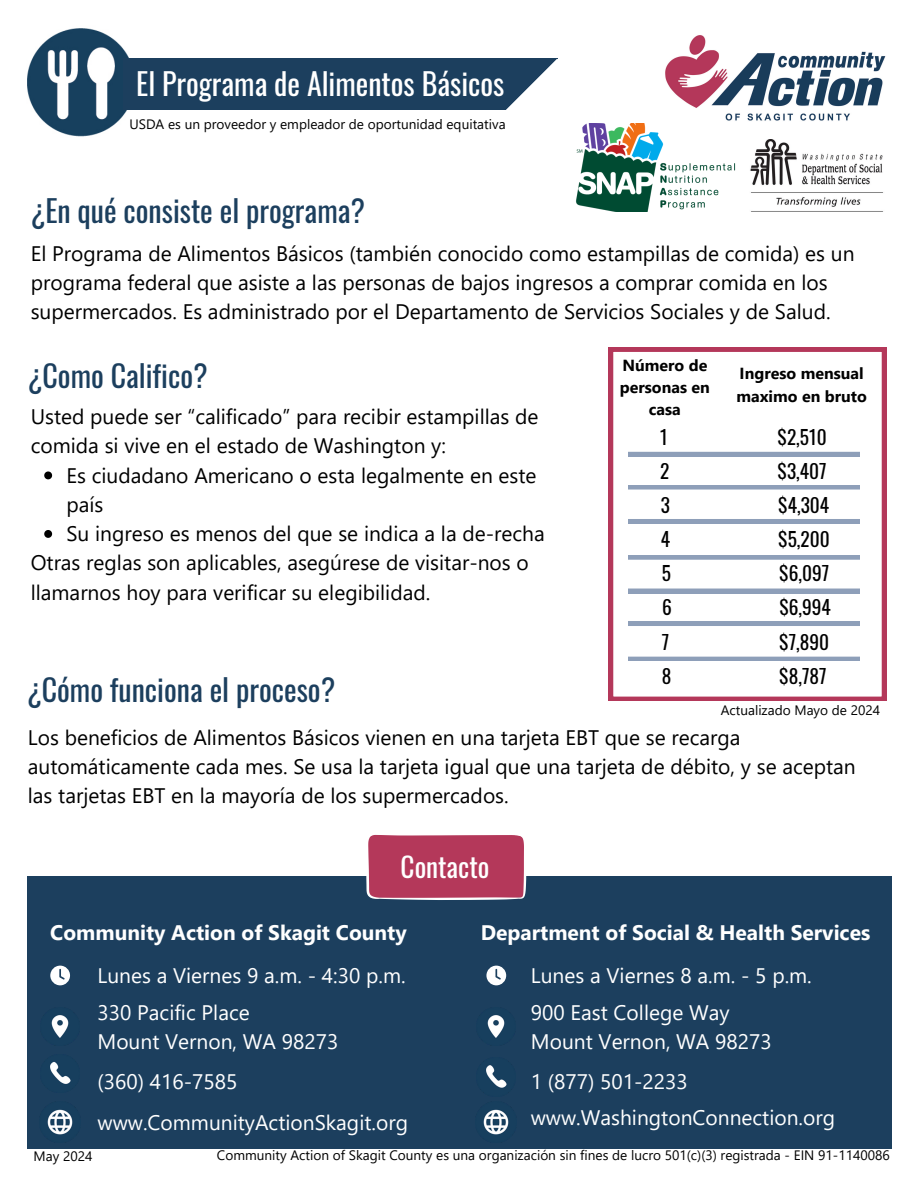
<style>
.page{position:relative;width:918px;height:1188px;background:#fff}
.page>*{position:absolute;margin:0;border:0;box-sizing:border-box;transform-origin:0 0}
.t1{font:30px "Oswald";color:#1c3f5e}
.t2{font:30px "Oswald";color:#fff}
.t3{font:27.3px "Oswald";color:#fff}
.t4{font:21px/29.2px "Segoe UI";color:#000}
.t5{font:21px/29.2px "Segoe UI";color:#fff}
.t6{font:700 21px "Segoe UI";color:#fff}
.t7{font:19.35px "Oswald";color:#000}
.t8{font:700 16.05px/22.2px "Segoe UI";color:#000;text-align:center}
.t9{font:13.65px "Segoe UI";color:#000}
</style>
<div class="page">
<img style="left:665px;top:35px;width:221px;height:86px">
<div style="left:27px;top:876px;width:865px;height:272px;background:#1c3f5e"></div>
<svg style="left:366px;top:834px;width:160px;height:66px"></svg>
<img style="left:51px;top:1015px;width:18px;height:23px">
<img style="left:50px;top:1062px;width:21px;height:22px">
<img style="left:47px;top:1109px;width:26px;height:26px">
<img style="left:487px;top:1015px;width:18px;height:23px">
<img style="left:486px;top:1065px;width:21px;height:23px">
<img style="left:483px;top:1109px;width:26px;height:26px">
<svg style="left:486px;top:966px;width:20px;height:19px"></svg>
<svg style="left:50px;top:966px;width:20px;height:19px"></svg>
<img style="left:750px;top:139px;width:133px;height:73px">
<div style="left:608px;top:423px;width:20px;height:246px;background:#b4385a"></div>
<svg style="left:609px;top:347px;width:277px;height:354px"></svg>
<img style="left:27px;top:28px;width:102px;height:109px">
<div style="left:123px;top:58px;width:435px;height:52px;background:#1c3f5e"></div>
<svg style="left:506px;top:59px;width:84px;height:65px"></svg>
<svg style="left:44px;top:471px;width:8px;height:8px"></svg>
<svg style="left:44px;top:530px;width:8px;height:8px"></svg>
<img style="left:576px;top:124px;width:160px;height:87px">
<p class="t2" style="left:136px;top:61px;width:370px">El Programa de Alimentos Básicos</p>
<p class="t9" style="left:129px;top:115px;width:378px">USDA es un proveedor y empleador de oportunidad equitativa</p>
<p class="t1" style="left:31px;top:187px;width:336px">¿En qué consiste el programa?</p>
<h3 class="t4" style="left:31px;top:237px;width:825px">El Programa de Alimentos Básicos (también conocido como estampillas de comida) es un programa federal que asiste a las personas de bajos ingresos a comprar comida en los supermercados. Es administrado por el Departamento de Servicios Sociales y de Salud.</h3>
<h1 class="t1" style="left:28px;top:352px;width:181px">¿Como Califico?</h1>
<p class="t4" style="left:31px;top:401px;width:509px">Usted puede ser “calificado” para recibir estampillas de comida si vive en el estado de Washington y:</p>
<h3 class="t4" style="left:66px;top:459px;width:472px">Es ciudadano Americano o esta legalmente en este país</h3>
<p class="t4" style="left:66px;top:518px;width:480px">Su ingreso es menos del que se indica a la de-recha</p>
<h1 class="t4" style="left:31px;top:547px;width:500px">Otras reglas son aplicables, asegúrese de visitar-nos o llamarnos hoy para verificar su elegibilidad.</h1>
<h3 class="t8" style="left:620px;top:353px;width:92px">Número de personas en casa</h3>
<h1 class="t8" style="left:736px;top:362px;width:132px;text-align:left">Ingreso mensual maximo en bruto</h1>
<h3 class="t7" style="left:778px;top:422px;width:51px">$2,510</h3>
<p class="t7" style="left:778px;top:456px;width:51px">$3,407</p>
<h3 class="t7" style="left:778px;top:490px;width:52px">$4,304</h3>
<p class="t7" style="left:778px;top:524px;width:53px">$5,200</p>
<h3 class="t7" style="left:779px;top:558px;width:51px">$6,097</h3>
<p class="t7" style="left:779px;top:592px;width:53px">$6,994</p>
<h3 class="t7" style="left:779px;top:626px;width:51px">$7,890</h3>
<p class="t7" style="left:779px;top:661px;width:49px">$8,787</p>
<h4 class="t7" style="left:660px;top:422px;width:9px">1</h4>
<p class="t7" style="left:660px;top:456px;width:11px">2</p>
<h3 class="t7" style="left:661px;top:490px;width:11px">3</h3>
<p class="t7" style="left:661px;top:524px;width:11px">4</p>
<h3 class="t7" style="left:662px;top:558px;width:11px">5</h3>
<p class="t7" style="left:662px;top:592px;width:11px">6</p>
<h3 class="t7" style="left:662px;top:626px;width:9px">7</h3>
<p class="t7" style="left:662px;top:661px;width:11px">8</p>
<h2 class="t1" style="left:27px;top:666px;width:310px">¿Cómo funciona el proceso?</h2>
<p class="t4" style="left:28px;top:722px;width:829px">Los beneficios de Alimentos Básicos vienen en una tarjeta EBT que se recarga automáticamente cada mes. Se usa la tarjeta igual que una tarjeta de débito, y se aceptan las tarjetas EBT en la mayoría de los supermercados.</p>
<h3 class="t9" style="left:721px;top:701px;width:161px">Actualizado Mayo de 2024</h3>
<p class="t3" style="left:401px;top:846px;width:90px">Contacto</p>
<p class="t6" style="left:50px;top:917px;width:358px">Community Action of Skagit County</p>
<h3 class="t6" style="left:481px;top:917px;width:391px">Department of Social &amp; Health Services</h3>
<h2 class="t5" style="left:98px;top:960px;width:310px">Lunes a Viernes 9 a.m. - 4:30 p.m.</h2>
<h3 class="t5" style="left:531px;top:960px;width:282px">Lunes a Viernes 8 a.m. - 5 p.m.</h3>
<h3 class="t5" style="left:98px;top:996px;width:242px">330 Pacific Place<br>Mount Vernon, WA 98273</h3>
<p class="t5" style="left:98px;top:1065px;width:141px">(360) 416-7585</p>
<p class="t5" style="left:98px;top:1107px;width:312px">www.CommunityActionSkagit.org</p>
<h3 class="t5" style="left:531px;top:996px;width:242px">900 East College Way<br>Mount Vernon, WA 98273</h3>
<h3 class="t5" style="left:531px;top:1065px;width:159px">1 (877) 501-2233</h3>
<p class="t5" style="left:531px;top:1102px;width:306px">www.WashingtonConnection.org</p>
<h3 class="t9" style="left:34px;top:1146px;width:60px">May 2024</h3>
<p class="t9" style="left:217px;top:1145px;width:674px">Community Action of Skagit County es una organización sin fines de lucro 501(c)(3) registrada - EIN 91-1140086</p>
</div>
